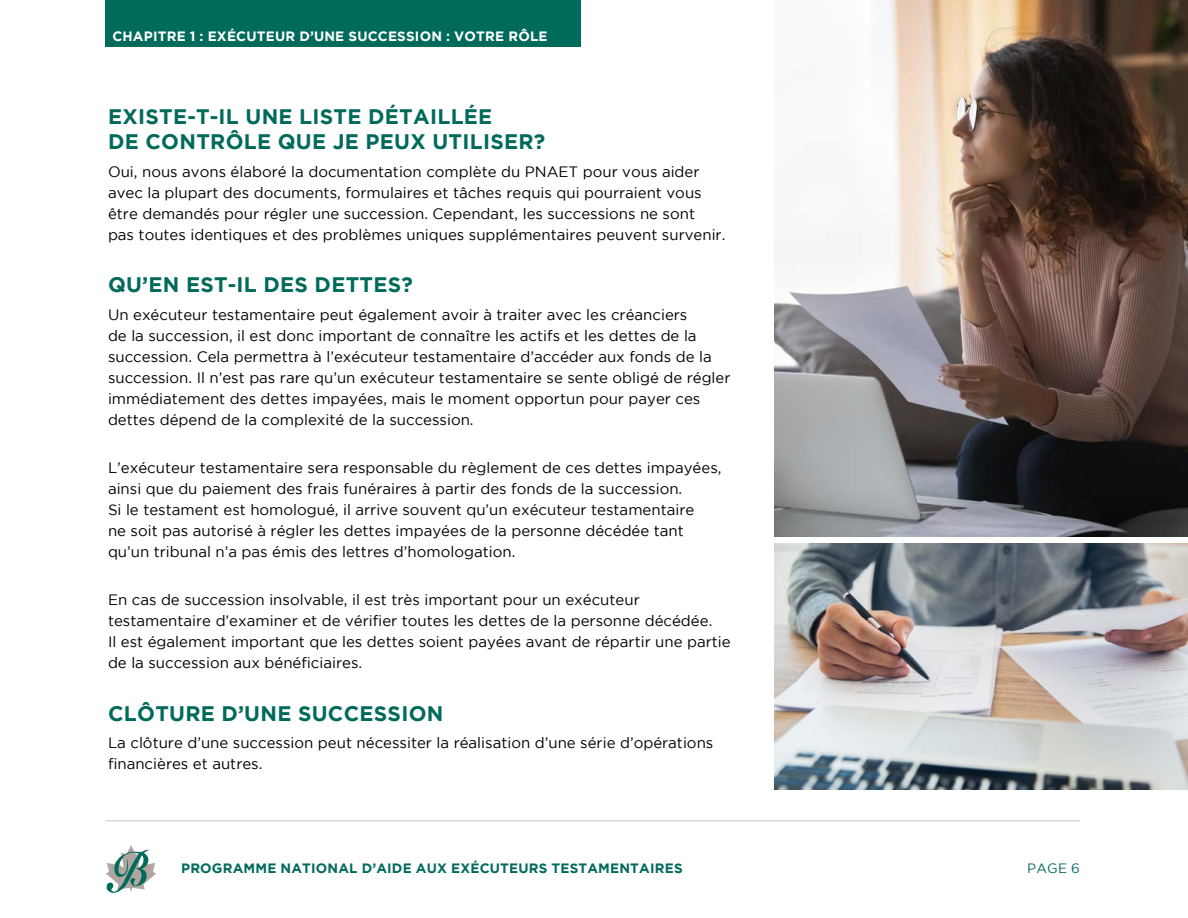
<style>
.page{position:relative;width:1188px;height:918px;background:#fff}
.page>*{position:absolute;margin:0;border:0;box-sizing:border-box;transform-origin:0 0}
.t1{font:700 21px/25.5px "Gotham";letter-spacing:.015em;color:#006a5b}
.t2{font:15px/21px "Gotham";color:#000}
.t3{font:700 13.5px "Gotham";letter-spacing:.015em;color:#006a5b}
.t4{font:700 13.5px "Gotham";letter-spacing:.015em;color:#fff}
.t5{font:13.5px "Gotham";color:#006a5b}
</style>
<div class="page">
<svg style="left:106px;top:845px;width:50px;height:48px"></svg>
<hr style="left:106px;top:820px;width:974px;height:1px;background:#beccc9">
<div style="left:105px;top:0;width:475px;height:47px;background:#006a5b"></div>
<img style="left:774px;top:544px;width:414px;height:246px">
<img style="left:774px;top:0;width:414px;height:537px">
<p class="t4" style="left:112px;top:28px;width:437px">CHAPITRE 1 : EXÉCUTEUR D’UNE SUCCESSION : VOTRE RÔLE</p>
<h1 class="t1" style="left:108px;top:103px;width:439px">EXISTE-T-IL UNE LISTE DÉTAILLÉE<br>DE CONTRÔLE QUE JE PEUX UTILISER?</h1>
<p class="t2" style="left:108px;top:161px;width:619px">Oui, nous avons élaboré la documentation complète du PNAET pour vous aider avec la plupart des documents, formulaires et tâches requis qui pourraient vous être demandés pour régler une succession. Cependant, les successions ne sont<br>pas toutes identiques et des problèmes uniques supplémentaires peuvent survenir.</p>
<h1 class="t1" style="left:108px;top:272px;width:306px">QU’EN EST-IL DES DETTES?</h1>
<p class="t2" style="left:108px;top:304px;width:624px">Un exécuteur testamentaire peut également avoir à traiter avec les créanciers<br>de la succession, il est donc important de connaître les actifs et les dettes de la succession. Cela permettra à l’exécuteur testamentaire d’accéder aux fonds de la succession. Il n’est pas rare qu’un exécuteur testamentaire se sente obligé de régler immédiatement des dettes impayées, mais le moment opportun pour payer ces dettes dépend de la complexité de la succession.</p>
<p class="t2" style="left:108px;top:457px;width:615px">L’exécuteur testamentaire sera responsable du règlement de ces dettes impayées, ainsi que du paiement des frais funéraires à partir des fonds de la succession.<br>Si le testament est homologué, il arrive souvent qu’un exécuteur testamentaire<br>ne soit pas autorisé à régler les dettes impayées de la personne décédée tant qu’un tribunal n’a pas émis des lettres d’homologation.</p>
<p class="t2" style="left:108px;top:589px;width:624px">En cas de succession insolvable, il est très important pour un exécuteur testamentaire d’examiner et de vérifier toutes les dettes de la personne décédée.<br>Il est également important que les dettes soient payées avant de répartir une partie de la succession aux bénéficiaires.</p>
<h1 class="t1" style="left:108px;top:700px;width:337px">CLÔTURE D’UNE SUCCESSION</h1>
<p class="t2" style="left:108px;top:732px;width:607px">La clôture d’une succession peut nécessiter la réalisation d’une série d’opérations financières et autres.</p>
<p class="t3" style="left:181px;top:861px;width:503px">PROGRAMME NATIONAL D’AIDE AUX EXÉCUTEURS TESTAMENTAIRES</p>
<p class="t5" style="left:1027px;top:861px;width:54px">PAGE 6</p>
</div>
